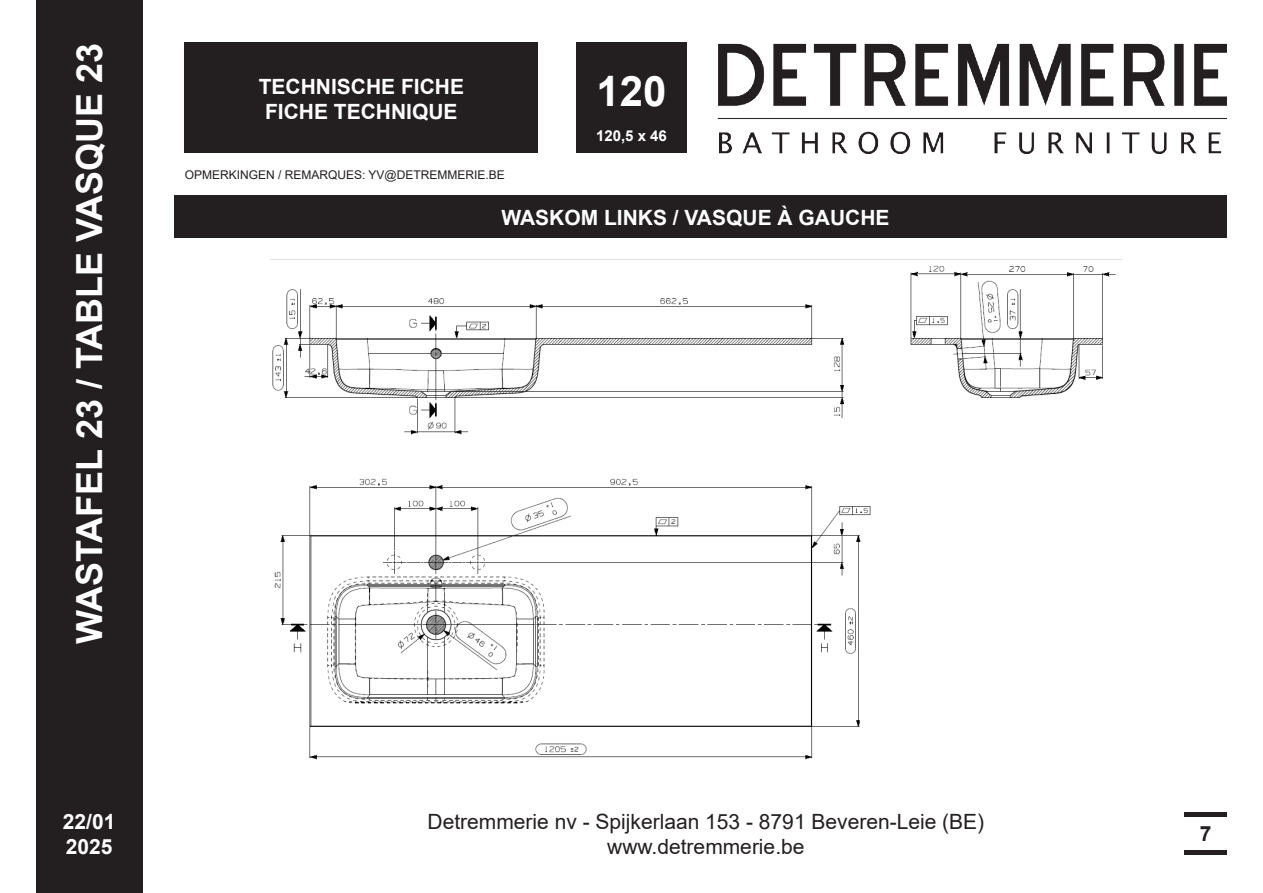
<style>
.page{position:relative;width:1263px;height:893px;background:#fff}
.page>*{position:absolute;margin:0;border:0;box-sizing:border-box;transform-origin:0 0}
.t1{font:700 42px "Arial";color:#fff}
.t2{font:700 36px "Arial";color:#fff}
.t3{font:21px/25.2px "Arial";color:#231f20;text-align:center}
.t4{font:700 21px/25.2px "Arial";color:#fff}
.t5{font:700 21px "Arial";color:#231f20}
.t6{font:700 15px "Arial";color:#fff}
.t7{font:12px "Arial";color:#231f20}
</style>
<div class="page">
<div style="left:36px;top:0;width:106px;height:893px;background:#231f20"></div>
<img style="left:717px;top:43px;width:510px;height:110px">
<div style="left:1184px;top:812px;width:43px;height:5px;background:#231f20"></div>
<div style="left:1184px;top:850px;width:43px;height:5px;background:#231f20"></div>
<div style="left:185px;top:43px;width:353px;height:110px;background:#231f20"></div>
<div style="left:174px;top:196px;width:1042px;height:42px;background:#231f20"></div>
<div style="left:576px;top:43px;width:111px;height:110px;background:#231f20"></div>
<img style="left:270px;top:259px;width:853px;height:501px">
<h2 class="t2" style="left:64px;top:644px;width:603px;rotate:-90deg">WASTAFEL 23 / TABLE VASQUE 23</h2>
<p class="t4" style="left:259px;top:74px;width:207px;text-align:center">TECHNISCHE FICHE<br>FICHE TECHNIQUE</p>
<p class="t7" style="left:185px;top:166px;width:322px">OPMERKINGEN / REMARQUES: YV@DETREMMERIE.BE</p>
<p class="t1" style="left:596px;top:61px;width:72px">120</p>
<p class="t6" style="left:596px;top:125px;width:72px">120,5 x 46</p>
<p class="t4" style="left:501px;top:205px;width:390px">WASKOM LINKS / VASQUE À GAUCHE</p>
<p class="t4" style="left:63px;top:809px;width:54px">22/01<br>2025</p>
<p class="t3" style="left:427px;top:808px;width:558px">Detremmerie nv - Spijkerlaan 153 - 8791 Beveren-Leie (BE) www.detremmerie.be</p>
<p class="t5" style="left:1200px;top:819px;width:13px">7</p>
</div>
